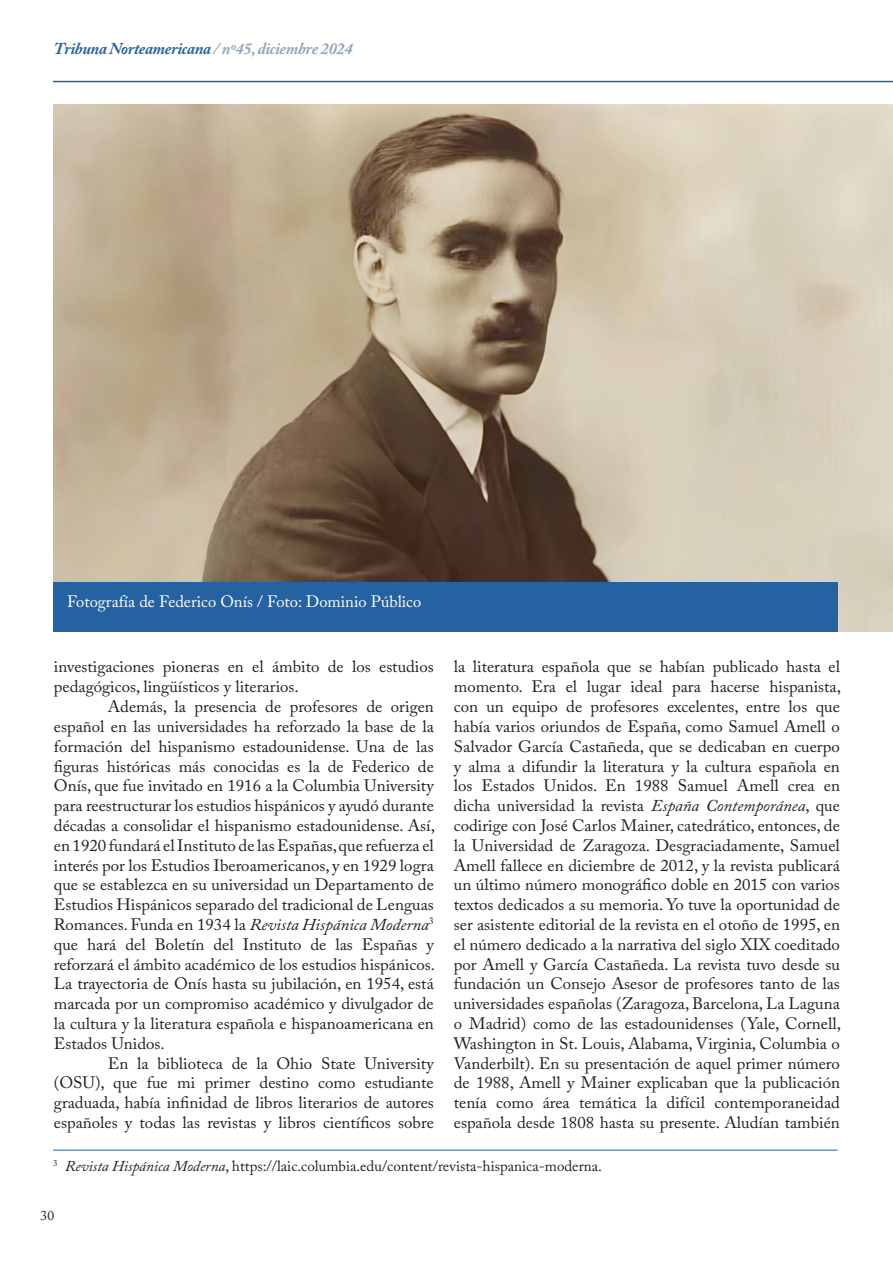
<style>
.page{position:relative;width:893px;height:1263px;background:#fff}
.page>*{position:absolute;margin:0;border:0;box-sizing:border-box;transform-origin:0 0}
.t1{font:16.5px/19.8px "Adobe Caslon Pro";color:#231f20;text-align:justify}
.t2{font:16.5px "Adobe Caslon Pro";color:#fff}
.t3{font:italic 700 16.5px "Adobe Caslon Pro";letter-spacing:-.02em;color:#2562a1}
.t4{font:15px "Adobe Caslon Pro";color:#231f20}
.t5{font:13.5px "Adobe Caslon Pro";color:#231f20}
.s1{color:#93a5b9}
.s2{font-style:italic}
</style>
<div class="page">
<hr style="left:53px;top:81px;width:840px;height:1px;background:#2562a1">
<img style="left:53px;top:104px;width:840px;height:527px">
<div style="left:53px;top:582px;width:785px;height:49px;background:#2562a1"></div>
<hr style="left:53px;top:1150px;width:785px;height:1px;background:#2562a1">
<p class="t3" style="left:54px;top:39px;width:300px">Tribuna Norteamericana <span class="s1">/ nº45, diciembre 2024</span></p>
<p class="t2" style="left:67px;top:592px;width:356px">Fotografía de Federico Onís / Foto: Dominio Público</p>
<p class="t1" style="left:54px;top:657px;width:381px">investigaciones pioneras en el ámbito de los estudios pedagógicos, lingüísticos y literarios.</p>
<p class="t1" style="left:54px;top:696px;width:383px;text-indent:54px">Además, la presencia de profesores de origen español en las universidades ha reforzado la base de la formación del hispanismo estadounidense. Una de las figuras históricas más conocidas es la de Federico de Onís, que fue invitado en 1916 a la Columbia University para reestructurar los estudios hispánicos y ayudó durante décadas a consolidar el hispanismo estadounidense. Así, en 1920 fundará el Instituto de las Españas, que refuerza el interés por los Estudios Iberoamericanos, y en 1929 logra que se establezca en su universidad un Departamento de Estudios Hispánicos separado del tradicional de Lenguas Romances. Funda en 1934 la <span class="s2">Revista Hispánica Moderna</span><sup>3 </sup>que hará del Boletín del Instituto de las Españas y reforzará el ámbito académico de los estudios hispánicos.<br>La trayectoria de Onís hasta su jubilación, en 1954, está marcada por un compromiso académico y divulgador de la cultura y la literatura española e hispanoamericana en Estados Unidos.</p>
<p class="t1" style="left:54px;top:1053px;width:381px;text-indent:54px">En la biblioteca de la Ohio State University (OSU), que fue mi primer destino como estudiante graduada, había infinidad de libros literarios de autores españoles y todas las revistas y libros científicos sobre</p>
<p class="t1" style="left:454px;top:657px;width:389px">la literatura española que se habían publicado hasta el momento. Era el lugar ideal para hacerse hispanista, con un equipo de profesores excelentes, entre los que había varios oriundos de España, como Samuel Amell o Salvador García Castañeda, que se dedicaban en cuerpo y alma a difundir la literatura y la cultura española en los Estados Unidos. En 1988 Samuel Amell crea en dicha universidad la revista <span class="s2">España Contemporánea</span>, que codirige con José Carlos Mainer, catedrático, entonces, de la Universidad de Zaragoza. Desgraciadamente, Samuel Amell fallece en diciembre de 2012, y la revista publicará un último número monográfico doble en 2015 con varios textos dedicados a su memoria. Yo tuve la oportunidad de ser asistente editorial de la revista en el otoño de 1995, en el número dedicado a la narrativa del siglo XIX coeditado por Amell y García Castañeda. La revista tuvo desde su fundación un Consejo Asesor de profesores tanto de las universidades españolas (Zaragoza, Barcelona, La Laguna o Madrid) como de las estadounidenses (Yale, Cornell, Washington in St. Louis, Alabama, Virginia, Columbia o Vanderbilt). En su presentación de aquel primer número de 1988, Amell y Mainer explicaban que la publicación tenía como área temática la difícil contemporaneidad española desde 1808 hasta su presente. Aludían también</p>
<p class="t4" style="left:53px;top:1157px;width:550px"><sup>3</sup> <span class="s2">Revista Hispánica Moderna</span>, https://laic.columbia.edu/content/revista-hispanica-moderna.</p>
<p class="t5" style="left:41px;top:1207px;width:15px">30</p>
</div>
